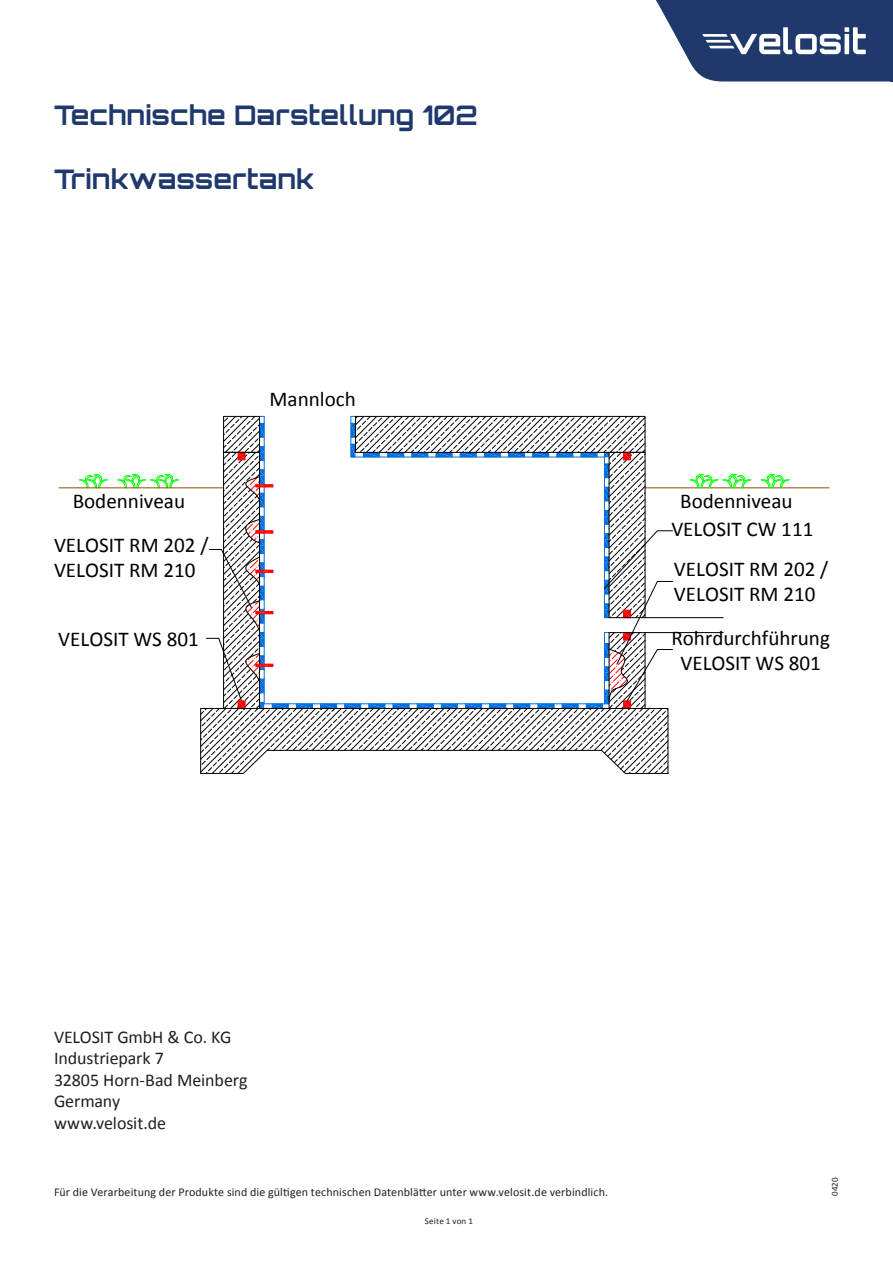
<style>
.page{position:relative;width:893px;height:1263px;background:#fff}
.page>*{position:absolute;margin:0;border:0;box-sizing:border-box;transform-origin:0 0}
.t1{font:700 27px "Orbitron";color:#1f396d}
.t2{font:21.15px/25.3px "Calibri";color:#000;text-align:center}
.t3{font:18px/21.6px "Calibri";letter-spacing:-.005em;color:#231f20}
.t4{font:12px "Calibri";letter-spacing:.01em;color:#231f20}
.t5{font:9px "Calibri";letter-spacing:.015em;color:#231f20}
</style>
<div class="page">
<svg style="left:656px;top:0;width:234px;height:81px"></svg>
<hr style="left:890px;top:0;width:3px;height:82px;background:#1f396d">
<hr style="left:645px;top:488px;width:184px;height:1px;background:#954a00">
<svg style="left:690px;top:474px;width:61px;height:14px"></svg>
<svg style="left:761px;top:474px;width:28px;height:14px"></svg>
<svg style="left:117px;top:474px;width:62px;height:14px"></svg>
<svg style="left:79px;top:474px;width:29px;height:14px"></svg>
<hr style="left:59px;top:488px;width:165px;height:1px;background:#954a00">
<hr style="left:645px;top:632px;width:78px;height:1px;background:#000">
<hr style="left:645px;top:617px;width:78px;height:1px;background:#000">
<svg style="left:200px;top:416px;width:472px;height:358px"></svg>
<div style="left:200px;top:708px;width:468px;height:66px;border:1px solid #000"></div>
<p class="t1" style="left:54px;top:98px;width:425px">Technische Darstellung 102</p>
<p class="t1" style="left:54px;top:163px;width:261px">Trinkwassertank</p>
<p class="t2" style="left:73px;top:488px;width:114px">Bodenniveau</p>
<p class="t2" style="left:54px;top:534px;width:156px;text-align:left">VELOSIT RM 202 /<br>VELOSIT RM 210</p>
<p class="t2" style="left:58px;top:628px;width:142px">VELOSIT WS 801</p>
<p class="t2" style="left:270px;top:385px;width:88px">Mannloch</p>
<p class="t3" style="left:54px;top:1025px;width:195px">VELOSIT GmbH &amp; Co. KG<br>Industriepark 7<br>32805 Horn-Bad Meinberg<br>Germany<br>www.velosit.de</p>
<p class="t2" style="left:671px;top:487px;width:144px;line-height:27.3px">Bodenniveau<br>VELOSIT CW 111</p>
<p class="t2" style="left:674px;top:558px;width:156px;text-align:left">VELOSIT RM 202 /<br>VELOSIT RM 210</p>
<p class="t2" style="left:671px;top:624px;width:160px">Rohrdurchführung<br>VELOSIT WS 801</p>
<p class="t4" style="left:54px;top:1184px;width:556px">Für die Verarbeitung der Produkte sind die gültigen technischen Datenblätter unter www.velosit.de verbindlich.</p>
<p class="t5" style="left:829px;top:1196px;width:20px;rotate:-90deg">0420</p>
<p class="t5" style="left:425px;top:1215px;width:50px">Seite 1 von 1</p>
</div>
